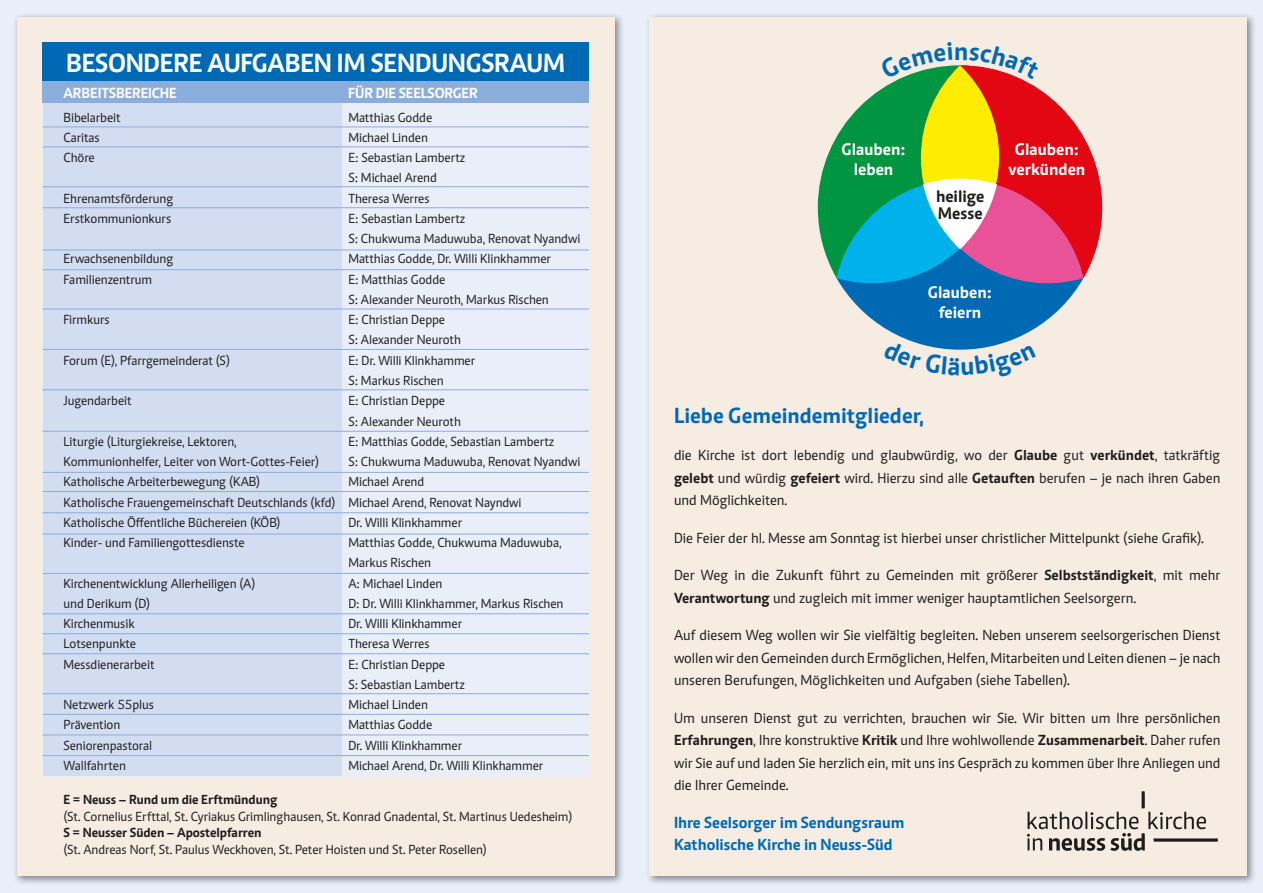
<style>
.page{position:relative;width:1263px;height:893px;background:#e9eef9}
.page>*{position:absolute;margin:0;border:0;box-sizing:border-box;transform-origin:0 0}
.t1{font:700 27px "Caput";letter-spacing:-.01em;color:#fff}
.t2{font:700 22.5px "Caput";color:#0069b4}
.t3{font:700 17.25px "Caput";color:#fff}
.t4{font:700 17.25px/17.2px "Caput";color:#1d1d1b}
.t5{font:700 16.5px "Caput";color:#0069b4}
.t6{font:15px/22.5px "Caput";color:#1d1d1b;text-align:justify}
.t7{font:700 15px "Caput";letter-spacing:-.01em;color:#fff}
.t8{font:13.5px "Caput";letter-spacing:-.005em;color:#1d1d1b}
.t9{font:700 13.5px "Caput";letter-spacing:-.005em;color:#1d1d1b}
.s1{font-weight:700}
</style>
<div class="page">
<div style="left:645px;top:13px;width:612px;height:873px;background:#1d1d1b;opacity:.5"></div>
<div style="left:649px;top:17px;width:598px;height:859px;background:#f6ece1"></div>
<div style="left:13px;top:13px;width:611px;height:873px;background:#1d1d1b;opacity:.5"></div>
<div style="left:17px;top:17px;width:597px;height:859px;background:#f6ece1"></div>
<svg style="left:1027px;top:791px;width:191px;height:60px"></svg>
<div style="left:43px;top:43px;width:546px;height:39px;background:#0069b4"></div>
<div style="left:43px;top:103px;width:546px;height:673px;background:#e9eef9"></div>
<div style="left:43px;top:82px;width:546px;height:21px;background:#8baddc"></div>
<div style="left:43px;top:103px;width:298px;height:672px;background:#d3ddf2"></div>
<hr style="left:43px;top:127px;width:546px;height:1px;background:#8baddc">
<hr style="left:43px;top:186px;width:546px;height:1px;background:#8baddc">
<hr style="left:43px;top:146px;width:546px;height:1px;background:#8baddc">
<hr style="left:43px;top:207px;width:546px;height:1px;background:#8baddc">
<hr style="left:43px;top:250px;width:546px;height:1px;background:#8baddc">
<hr style="left:43px;top:269px;width:546px;height:1px;background:#8baddc">
<hr style="left:43px;top:309px;width:546px;height:1px;background:#8baddc">
<hr style="left:43px;top:349px;width:546px;height:1px;background:#8baddc">
<hr style="left:43px;top:389px;width:546px;height:1px;background:#8baddc">
<hr style="left:43px;top:431px;width:546px;height:1px;background:#8baddc">
<hr style="left:43px;top:472px;width:546px;height:1px;background:#8baddc">
<hr style="left:43px;top:491px;width:546px;height:1px;background:#8baddc">
<hr style="left:43px;top:512px;width:546px;height:1px;background:#8baddc">
<hr style="left:43px;top:534px;width:546px;height:1px;background:#8baddc">
<hr style="left:43px;top:573px;width:546px;height:1px;background:#8baddc">
<hr style="left:43px;top:613px;width:546px;height:1px;background:#8baddc">
<hr style="left:43px;top:633px;width:546px;height:1px;background:#8baddc">
<hr style="left:43px;top:653px;width:546px;height:1px;background:#8baddc">
<hr style="left:43px;top:693px;width:546px;height:1px;background:#8baddc">
<hr style="left:43px;top:714px;width:546px;height:1px;background:#8baddc">
<hr style="left:43px;top:735px;width:546px;height:1px;background:#8baddc">
<hr style="left:43px;top:755px;width:546px;height:1px;background:#8baddc">
<svg style="left:818px;top:65px;width:284px;height:285px"></svg>
<p class="t1" style="left:66px;top:47px;width:501px">BESONDERE AUFGABEN IM SENDUNGSRAUM</p>
<p class="t7" style="left:63px;top:84px;width:115px">ARBEITSBEREICHE</p>
<p class="t7" style="left:348px;top:84px;width:131px">FÜR DIE SEELSORGER</p>
<p class="t8" style="left:63px;top:110px;width:59px">Bibelarbeit</p>
<p class="t8" style="left:348px;top:110px;width:85px">Matthias Godde</p>
<p class="t8" style="left:63px;top:130px;width:38px">Caritas</p>
<p class="t8" style="left:348px;top:130px;width:81px">Michael Linden</p>
<p class="t8" style="left:63px;top:150px;width:33px">Chöre</p>
<p class="t8" style="left:348px;top:150px;width:119px">E: Sebastian Lambertz</p>
<p class="t8" style="left:348px;top:170px;width:90px">S: Michael Arend</p>
<p class="t8" style="left:63px;top:191px;width:112px">Ehrenamtsförderung</p>
<p class="t8" style="left:348px;top:191px;width:83px">Theresa Werres</p>
<p class="t8" style="left:63px;top:211px;width:109px">Erstkommunionkurs</p>
<p class="t8" style="left:348px;top:211px;width:119px">E: Sebastian Lambertz</p>
<p class="t8" style="left:348px;top:231px;width:233px">S: Chukwuma Maduwuba, Renovat Nyandwi</p>
<p class="t8" style="left:63px;top:251px;width:112px">Erwachsenenbildung</p>
<p class="t8" style="left:348px;top:251px;width:204px">Matthias Godde, Dr. Willi Klinkhammer</p>
<p class="t8" style="left:63px;top:272px;width:90px">Familienzentrum</p>
<p class="t8" style="left:348px;top:272px;width:98px">E: Matthias Godde</p>
<p class="t8" style="left:348px;top:292px;width:202px">S: Alexander Neuroth, Markus Rischen</p>
<p class="t8" style="left:63px;top:312px;width:48px">Firmkurs</p>
<p class="t8" style="left:348px;top:312px;width:98px">E: Christian Deppe</p>
<p class="t8" style="left:348px;top:332px;width:114px">S: Alexander Neuroth</p>
<p class="t8" style="left:63px;top:353px;width:168px">Forum (E), Pfarrgemeinderat (S)</p>
<p class="t8" style="left:348px;top:353px;width:128px">E: Dr. Willi Klinkhammer</p>
<p class="t8" style="left:348px;top:373px;width:97px">S: Markus Rischen</p>
<p class="t8" style="left:63px;top:393px;width:70px">Jugendarbeit</p>
<p class="t8" style="left:348px;top:393px;width:98px">E: Christian Deppe</p>
<p class="t8" style="left:348px;top:413px;width:114px">S: Alexander Neuroth</p>
<p class="t8" style="left:63px;top:434px;width:175px">Liturgie (Liturgiekreise, Lektoren,</p>
<p class="t8" style="left:348px;top:434px;width:207px">E: Matthias Godde, Sebastian Lambertz</p>
<p class="t8" style="left:63px;top:454px;width:257px">Kommunionhelfer, Leiter von Wort-Gottes-Feier)</p>
<p class="t8" style="left:348px;top:454px;width:233px">S: Chukwuma Maduwuba, Renovat Nyandwi</p>
<p class="t8" style="left:63px;top:474px;width:198px">Katholische Arbeiterbewegung (KAB)</p>
<p class="t8" style="left:348px;top:474px;width:77px">Michael Arend</p>
<p class="t8" style="left:63px;top:494px;width:460px">Katholische Frauengemeinschaft Deutschlands (kfd) Michael Arend, Renovat Nayndwi</p>
<p class="t8" style="left:63px;top:515px;width:219px">Katholische Öffentliche Büchereien (KÖB)</p>
<p class="t8" style="left:348px;top:515px;width:115px">Dr. Willi Klinkhammer</p>
<p class="t8" style="left:63px;top:535px;width:183px">Kinder- und Familiengottesdienste</p>
<p class="t8" style="left:348px;top:535px;width:215px">Matthias Godde, Chukwuma Maduwuba,</p>
<p class="t8" style="left:348px;top:555px;width:84px">Markus Rischen</p>
<p class="t8" style="left:63px;top:575px;width:193px">Kirchenentwicklung Allerheiligen (A)</p>
<p class="t8" style="left:348px;top:575px;width:96px">A: Michael Linden</p>
<p class="t8" style="left:63px;top:596px;width:88px">und Derikum (D)</p>
<p class="t8" style="left:348px;top:596px;width:217px">D: Dr. Willi Klinkhammer, Markus Rischen</p>
<p class="t8" style="left:63px;top:616px;width:73px">Kirchenmusik</p>
<p class="t8" style="left:348px;top:616px;width:115px">Dr. Willi Klinkhammer</p>
<p class="t8" style="left:63px;top:636px;width:74px">Lotsenpunkte</p>
<p class="t8" style="left:348px;top:636px;width:83px">Theresa Werres</p>
<p class="t8" style="left:63px;top:656px;width:93px">Messdienerarbeit</p>
<p class="t8" style="left:348px;top:656px;width:98px">E: Christian Deppe</p>
<p class="t8" style="left:348px;top:677px;width:118px">S: Sebastian Lambertz</p>
<p class="t8" style="left:63px;top:697px;width:92px">Netzwerk 55plus</p>
<p class="t8" style="left:348px;top:697px;width:81px">Michael Linden</p>
<p class="t8" style="left:63px;top:717px;width:58px">Prävention</p>
<p class="t8" style="left:348px;top:717px;width:85px">Matthias Godde</p>
<p class="t8" style="left:63px;top:737px;width:90px">Seniorenpastoral</p>
<p class="t8" style="left:348px;top:737px;width:115px">Dr. Willi Klinkhammer</p>
<p class="t8" style="left:63px;top:758px;width:64px">Wallfahrten</p>
<p class="t8" style="left:348px;top:758px;width:196px">Michael Arend, Dr. Willi Klinkhammer</p>
<p class="t9" style="left:63px;top:791px;width:216px">E = Neuss – Rund um die Erftmündung</p>
<p class="t8" style="left:63px;top:809px;width:510px">(St. Cornelius Erfttal, St. Cyriakus Grimlinghausen, St. Konrad Gnadental, St. Martinus Uedesheim)</p>
<p class="t9" style="left:63px;top:824px;width:199px">S = Neusser Süden – Apostelpfarren</p>
<p class="t8" style="left:63px;top:842px;width:425px">(St. Andreas Norf, St. Paulus Weckhoven, St. Peter Hoisten und St. Peter Rosellen)</p>
<p class="t3" style="left:841px;top:139px;width:66px">Glauben:</p>
<p class="t3" style="left:854px;top:159px;width:41px">leben</p>
<p class="t4" style="left:936px;top:187px;width:50px">heilige<br>Messe</p>
<p class="t3" style="left:1015px;top:139px;width:66px">Glauben:</p>
<p class="t3" style="left:1008px;top:159px;width:78px">verkünden</p>
<p class="t3" style="left:928px;top:282px;width:66px">Glauben:</p>
<p class="t3" style="left:939px;top:302px;width:44px">feiern</p>
<p class="t2" style="left:674px;top:402px;width:251px">Liebe Gemeindemitglieder,</p>
<p class="t6" style="left:674px;top:444px;width:548px">die Kirche ist dort lebendig und glaubwürdig, wo der <span class="s1">Glaube</span> gut <span class="s1">verkündet</span>, tatkräftig <span class="s1">gelebt</span> und würdig <span class="s1">gefeiert</span> wird. Hierzu sind alle <span class="s1">Getauften</span> berufen – je nach ihren Gaben und Möglichkeiten.</p>
<p class="t6" style="left:674px;top:527px;width:531px">Die Feier der hl. Messe am Sonntag ist hierbei unser christlicher Mittelpunkt (siehe Grafik).</p>
<p class="t6" style="left:674px;top:564px;width:548px">Der Weg in die Zukunft führt zu Gemeinden mit größerer <span class="s1">Selbstständigkeit</span>, mit mehr<br><span class="s1">Verantwortung</span> und zugleich mit immer weniger hauptamtlichen Seelsorgern.</p>
<p class="t6" style="left:674px;top:624px;width:548px">Auf diesem Weg wollen wir Sie vielfältig begleiten. Neben unserem seelsorgerischen Dienst wollen wir den Gemeinden durch Ermöglichen, Helfen, Mitarbeiten und Leiten dienen – je nach unseren Berufungen, Möglichkeiten und Aufgaben (siehe Tabellen).</p>
<p class="t6" style="left:674px;top:707px;width:548px">Um unseren Dienst gut zu verrichten, brauchen wir Sie. Wir bitten um Ihre persönlichen <span class="s1">Erfahrungen</span>, Ihre konstruktive <span class="s1">Kritik</span> und Ihre wohlwollende <span class="s1">Zusammenarbeit</span>. Daher rufen wir Sie auf und laden Sie herzlich ein, mit uns ins Gespräch zu kommen über Ihre Anliegen und die Ihrer Gemeinde.</p>
<p class="t5" style="left:674px;top:812px;width:232px">Ihre Seelsorger im Sendungsraum</p>
<p class="t5" style="left:674px;top:835px;width:220px">Katholische Kirche in Neuss-Süd</p>
</div>
